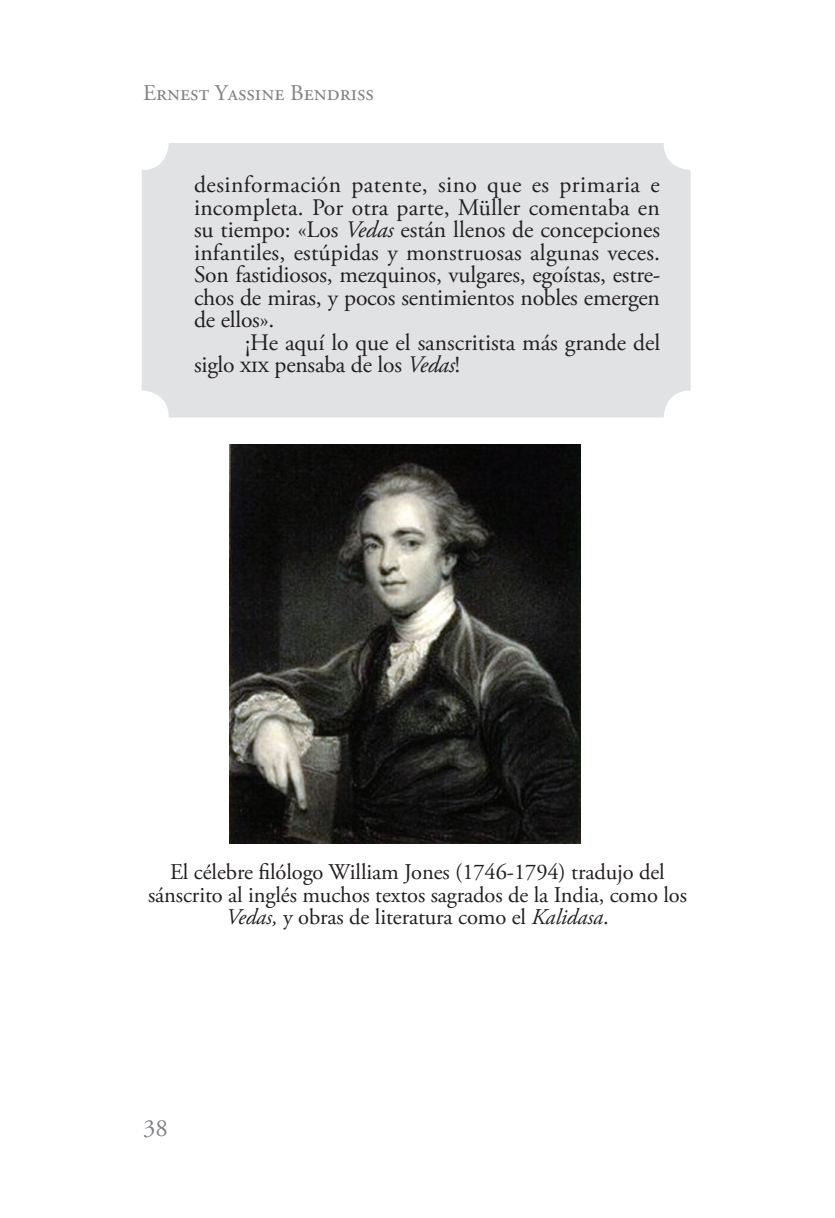
<style>
.page{position:relative;width:835px;height:1218px;background:#fff}
.page>*{position:absolute;margin:0;border:0;box-sizing:border-box;transform-origin:0 0}
.t1{font:24.75px "Adobe Garamond Pro";color:#808285}
.t2{font:23.62px/22.5px "Adobe Garamond Pro";letter-spacing:-.01em;color:#231f20;text-align:justify}
.t3{font:22.5px/22.5px "Adobe Garamond Pro";letter-spacing:-.005em;color:#231f20;text-align:center}
.t4{font:22.5px "Adobe Garamond Pro";color:#808285}
.s1{font-style:italic}
</style>
<div class="page">
<div style="left:142px;top:143px;width:548px;height:274px;background:#e1e2e4;border-radius:27px"></div>
<img style="left:229px;top:445px;width:351px;height:398px">
<p class="t4" style="left:143px;top:79px;width:232px">Ernest Yassine Bendriss</p>
<p class="t2" style="left:194px;top:174px;width:468px">desinformación patente, sino que es primaria e incompleta. Por otra parte, Müller comentaba en su tiempo: «Los <span class="s1">Vedas</span> están llenos de concepciones infantiles, estúpidas y monstruosas algunas veces.<br>Son fastidiosos, mezquinos, vulgares, egoístas, estre&shy;chos de miras, y pocos sentimientos nobles emergen de ellos».</p>
<p class="t2" style="left:194px;top:331px;width:467px;text-indent:51px">¡He aquí lo que el sanscritista más grande del siglo xix pensaba de los <span class="s1">Vedas</span>!</p>
<p class="t3" style="left:148px;top:861px;width:540px">El célebre filólogo William Jones (1746-1794) tradujo del sánscrito al inglés muchos textos sagrados de la India, como los<br><span class="s1">Vedas,</span> y obras de literatura como el <span class="s1">Kalidasa</span>.</p>
<p class="t1" style="left:143px;top:1112px;width:26px">38</p>
</div>
